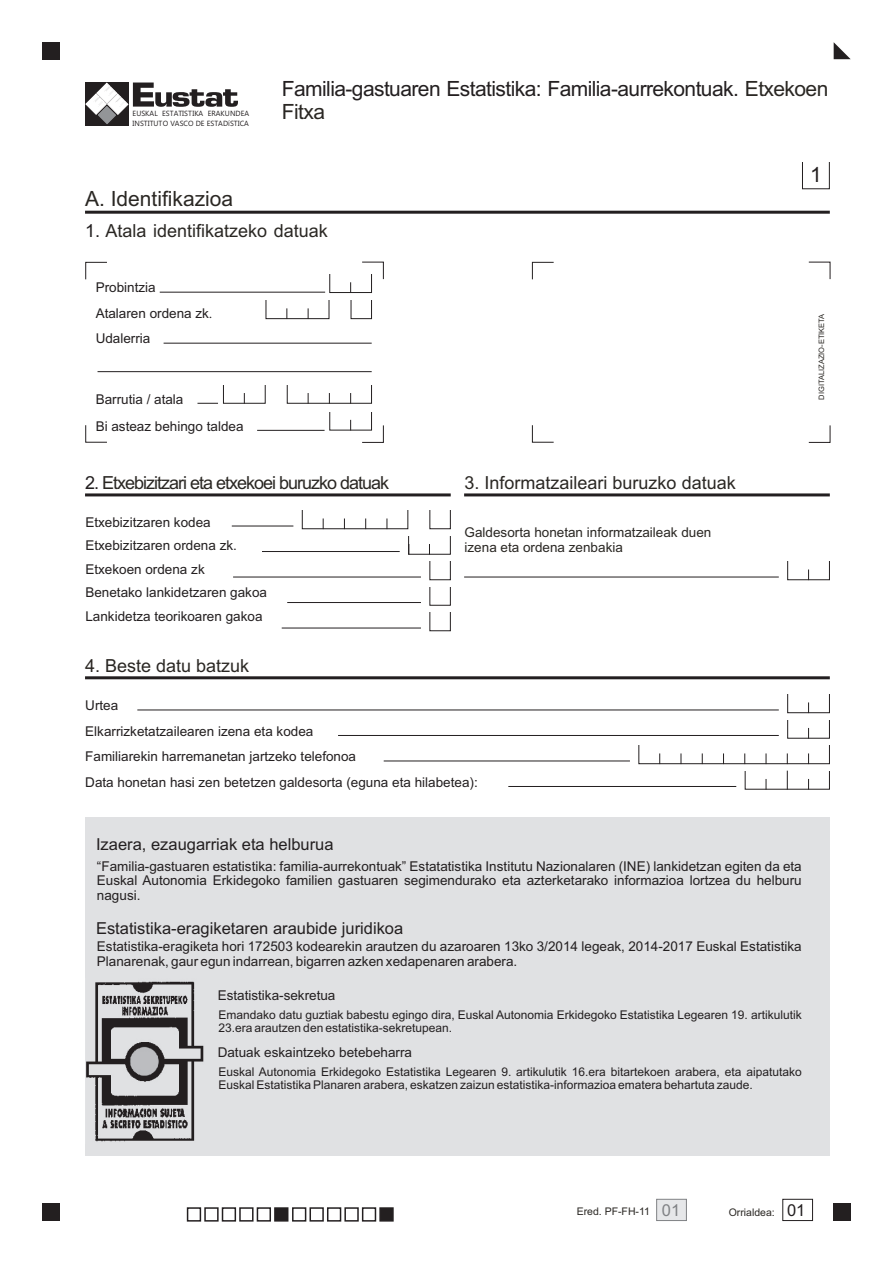
<style>
.page{position:relative;width:893px;height:1263px;background:#fff}
.page>*{position:absolute;margin:0;border:0;box-sizing:border-box;transform-origin:0 0}
.t1{font:21px/23.4px "Arial";letter-spacing:-.03em;color:#231f20}
.t2{font:21px "Arial";color:#2a2723}
.t3{font:18px "Arial";color:#2a2723}
.t4{font:18px "Arial";letter-spacing:-.055em;color:#2a2723}
.t5{font:16.5px "Arial";color:#231f20}
.t6{font:16.5px "Arial";color:#808285}
.t7{font:13.5px/25.8px "Arial";color:#231f20}
.t8{font:13.5px/15px "Arial";color:#2a2723}
.t9{font:12px/13.4px "Arial";color:#231f20}
.t10{font:10.5px "Arial";color:#2a2723}
.t11{font:7.5px/9.9px "Ebrima";color:#231f20}
.t12{font:7.5px "Arial";color:#2a2723}
.s1{color:#2a2723}
.s2{color:#231f20}
.s3{font-family:"Ebrima"}
</style>
<div class="page">
<hr style="left:85px;top:676px;width:745px;height:3px;background:#231f20">
<hr style="left:508px;top:786px;width:228px;height:1px;background:#231f20">
<hr style="left:384px;top:761px;width:246px;height:1px;background:#231f20">
<hr style="left:338px;top:735px;width:441px;height:1px;background:#231f20">
<hr style="left:137px;top:710px;width:642px;height:1px;background:#231f20">
<svg style="left:787px;top:771px;width:1px;height:18px"></svg>
<div style="left:638px;top:743px;width:192px;height:21px;border:1px solid #231f20"></div>
<hr style="left:636px;top:741px;width:196px;height:4px;background:#fff">
<div style="left:787px;top:717px;width:43px;height:22px;border:1px solid #231f20"></div>
<hr style="left:785px;top:715px;width:47px;height:4px;background:#fff">
<div style="left:787px;top:692px;width:43px;height:21px;border:1px solid #231f20"></div>
<hr style="left:785px;top:690px;width:47px;height:4px;background:#fff">
<hr style="left:85px;top:211px;width:745px;height:3px;background:#231f20">
<hr style="left:85px;top:493px;width:366px;height:3px;background:#231f20">
<hr style="left:232px;top:526px;width:61px;height:1px;background:#231f20">
<hr style="left:262px;top:551px;width:138px;height:1px;background:#231f20">
<hr style="left:233px;top:577px;width:188px;height:1px;background:#231f20">
<hr style="left:287px;top:602px;width:134px;height:1px;background:#231f20">
<div style="left:429px;top:610px;width:22px;height:21px;border:1px solid #231f20"></div>
<hr style="left:427px;top:608px;width:26px;height:4px;background:#fff">
<hr style="left:282px;top:628px;width:139px;height:1px;background:#231f20">
<div style="left:429px;top:584px;width:22px;height:22px;border:1px solid #231f20"></div>
<hr style="left:427px;top:582px;width:26px;height:4px;background:#fff">
<div style="left:429px;top:559px;width:22px;height:21px;border:1px solid #231f20"></div>
<hr style="left:427px;top:557px;width:26px;height:4px;background:#fff">
<div style="left:408px;top:533px;width:43px;height:22px;border:1px solid #231f20"></div>
<hr style="left:406px;top:531px;width:47px;height:4px;background:#fff">
<div style="left:429px;top:508px;width:22px;height:21px;border:1px solid #231f20"></div>
<hr style="left:427px;top:506px;width:26px;height:4px;background:#fff">
<div style="left:302px;top:508px;width:106px;height:21px;border:1px solid #231f20"></div>
<hr style="left:300px;top:506px;width:110px;height:4px;background:#fff">
<hr style="left:464px;top:493px;width:366px;height:3px;background:#231f20">
<hr style="left:464px;top:577px;width:315px;height:1px;background:#231f20">
<div style="left:787px;top:559px;width:43px;height:21px;border:1px solid #231f20"></div>
<hr style="left:785px;top:557px;width:47px;height:4px;background:#fff">
<svg style="left:85px;top:262px;width:299px;height:181px"></svg>
<hr style="left:160px;top:292px;width:165px;height:1px;background:#231f20">
<hr style="left:164px;top:343px;width:208px;height:1px;background:#231f20">
<hr style="left:98px;top:371px;width:274px;height:1px;background:#231f20">
<svg style="left:197px;top:403px;width:21px;height:1px"></svg>
<hr style="left:257px;top:430px;width:68px;height:1px;background:#231f20">
<svg style="left:834px;top:42px;width:17px;height:17px"></svg>
<div style="left:43px;top:42px;width:17px;height:17px;background:#231f20"></div>
<div style="left:43px;top:1203px;width:17px;height:17px;background:#231f20"></div>
<div style="left:834px;top:1203px;width:17px;height:17px;background:#231f20"></div>
<div style="left:783px;top:1199px;width:30px;height:22px;border:1px solid #231f20"></div>
<svg style="left:656px;top:1199px;width:31px;height:22px"></svg>
<div style="left:292px;top:1207px;width:14px;height:14px;border:2px solid #231f20"></div>
<div style="left:309px;top:1207px;width:15px;height:14px;border:2px solid #231f20"></div>
<div style="left:327px;top:1207px;width:14px;height:14px;border:2px solid #231f20"></div>
<div style="left:344px;top:1207px;width:15px;height:14px;border:2px solid #231f20"></div>
<div style="left:362px;top:1207px;width:14px;height:14px;border:2px solid #231f20"></div>
<svg style="left:379px;top:1207px;width:15px;height:15px"></svg>
<div style="left:187px;top:1207px;width:14px;height:14px;border:2px solid #231f20"></div>
<div style="left:204px;top:1207px;width:15px;height:14px;border:2px solid #231f20"></div>
<svg style="left:221px;top:1207px;width:68px;height:15px"></svg>
<div style="left:802px;top:157px;width:28px;height:32px;border:1px solid #231f20"></div>
<div style="left:798px;top:149px;width:36px;height:12px;background:#fff"></div>
<div style="left:85px;top:82px;width:44px;height:44px;background:#231f20"></div>
<svg style="left:85px;top:83px;width:153px;height:41px"></svg>
<div style="left:85px;top:818px;width:745px;height:338px;background:#e0e1e3"></div>
<img style="left:86px;top:981px;width:118px;height:161px">
<p class="t11" style="left:133px;top:110px;width:118px">EUSKAL ESTATISTIKA ERAKUNDEA<br>INSTITUTO VASCO DE ESTADíSTICA</p>
<h1 class="t2" style="left:85px;top:191px;width:150px">A. Identifikazioa</h1>
<h1 class="t1" style="left:282px;top:79px;width:548px">Familia-gastuaren Estatistika: Familia-aurrekontuak. <span class="s1">Etxekoen<br>Fitxa</span></h1>
<h1 class="t1" style="left:810px;top:165px;width:13px">1</h1>
<h2 class="t3" style="left:85px;top:224px;width:244px"><span class="s2">1.</span> Atala identifikatzeko datuak</h2>
<p class="t7" style="left:96px;top:276px;width:118px">Probintzia<br>Atalaren ordena zk<span class="s3">.<br></span>Udalerria</p>
<p class="t7" style="left:96px;top:386px;width:149px;line-height:27.6px">Barrutia / atala<br>Bi asteaz behingo taldea</p>
<h2 class="t4" style="left:85px;top:476px;width:306px"><span class="s2">2.</span> Etxebizitzari eta etxekoei buruzko datuak</h2>
<p class="t7" style="left:85px;top:511px;width:183px;line-height:23.5px">Etxebizitzaren kodea<br>Etxebizitzaren ordena zk.<br>Etxekoen ordena zk<br>Benetako lankidetzaren gakoa<br>Lankidetza teorikoaren gakoa</p>
<h2 class="t3" style="left:85px;top:659px;width:166px">4. Beste datu batzuk</h2>
<h2 class="t3" style="left:465px;top:476px;width:273px">3. Informatzaileari buruzko datuak</h2>
<p class="t8" style="left:465px;top:526px;width:248px">Galdesorta honetan informatzaileak duen izena eta ordena zenbakia</p>
<p class="t7" style="left:85px;top:693px;width:394px">Urtea<br>Elkarrizketatzailearen izena eta kodea<br>Familiarekin harremanetan jartzeko telefonoa<br>Data honetan hasi zen betetzen galdesorta (eguna eta hilabetea):</p>
<p class="t12" style="left:819px;top:400px;width:87px;rotate:-90deg">DIGITALIZAZIO-ETIKETA</p>
<p class="t5" style="left:96px;top:838px;width:239px">Izaera, ezaugarriak eta helburua</p>
<p class="t7" style="left:97px;top:860px;width:706px;line-height:14.7px;text-align:justify">“Familia-gastuaren estatistika: familia-aurrekontuak” Estatatistika Institutu Nazionalaren (INE) lankidetzan egiten da eta Euskal Autonomia Erkidegoko familien gastuaren segimendurako eta azterketarako informazioa lortzea du helburu nagusi.</p>
<p class="t5" style="left:96px;top:921px;width:309px">Estatistika-eragiketaren araubide juridikoa</p>
<p class="t7" style="left:97px;top:940px;width:706px;line-height:14.5px">Estatistika-eragiketa hori 172503 kodearekin arautzen du azaroaren 13ko 3/2014 legeak, 2014-2017 Euskal Estatistika<br>Planarenak, gaur egun indarrean, bigarren azken xedapenaren arabera.</p>
<p class="t7" style="left:218px;top:983px;width:119px">Estatistika-sekretua</p>
<p class="t9" style="left:219px;top:1010px;width:585px;line-height:12.9px">Emandako datu guztiak babestu egingo dira, Euskal Autonomia Erkidegoko Estatistika Legearen 19. artikulutik<br>23.era arautzen den estatistika-sekretupean.</p>
<p class="t7" style="left:218px;top:1040px;width:196px">Datuak eskaintzeko betebeharra</p>
<p class="t9" style="left:219px;top:1066px;width:585px">Euskal Autonomia Erkidegoko Estatistika Legearen 9. artikulutik 16.era bitartekoen arabera, eta aipatutako<br>Euskal Estatistika Planaren arabera, eskatzen zaizun estatistika-informazioa ematera behartuta zaude.</p>
<p class="t6" style="left:662px;top:1204px;width:20px">01</p>
<p class="t5" style="left:787px;top:1204px;width:20px">01</p>
<p class="t10" style="left:577px;top:1207px;width:75px">Ered. PF-FH-11</p>
<p class="t10" style="left:729px;top:1208px;width:48px">Orrialdea:</p>
</div>
